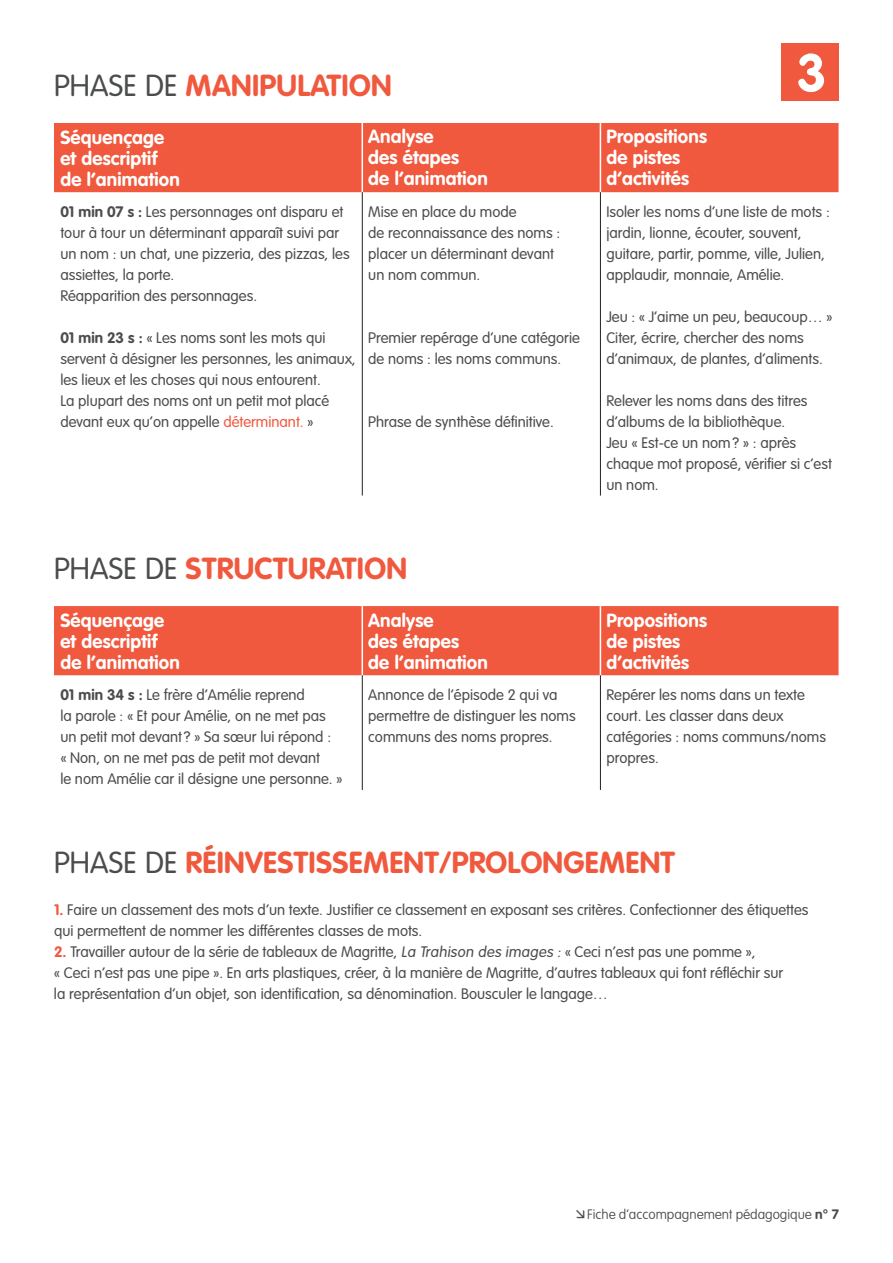
<style>
.page{position:relative;width:893px;height:1263px;background:#fff}
.page>*{position:absolute;margin:0;border:0;box-sizing:border-box;transform-origin:0 0}
.t1{font:700 52.5px "VAG Rounded Std";color:#fff}
.t2{font:700 30px "VAG Rounded Std";letter-spacing:.01em;color:#f0593e}
.t3{font:700 18.75px/21px "VAG Rounded Std";letter-spacing:.01em;color:#fff}
.t4{font:300 15px/21px "VAG Rounded Std";color:#4b4c4d}
.t5{font:100 13.5px "VAG Rounded Std";color:#4b4c4d}
.s1{font-weight:300;color:#4b4c4d}
.s2{font-weight:700}
.s3{color:#f0593e}
.s4{font-weight:700;color:#f0593e}
</style>
<div class="page">
<div style="left:781px;top:43px;width:58px;height:58px;background:#f0593e"></div>
<div style="left:54px;top:123px;width:784px;height:69px;background:#f0593e"></div>
<hr style="left:362px;top:123px;width:1px;height:69px;background:#fff">
<hr style="left:600px;top:123px;width:1px;height:69px;background:#fff">
<hr style="left:362px;top:192px;width:1px;height:303px;background:#231f20">
<hr style="left:600px;top:192px;width:1px;height:303px;background:#231f20">
<div style="left:54px;top:606px;width:784px;height:69px;background:#f0593e"></div>
<hr style="left:362px;top:606px;width:1px;height:69px;background:#fff">
<hr style="left:600px;top:606px;width:1px;height:69px;background:#fff">
<hr style="left:362px;top:675px;width:1px;height:115px;background:#231f20">
<hr style="left:600px;top:675px;width:1px;height:115px;background:#231f20">
<h2 class="t2" style="left:54px;top:68px;width:335px"><span class="s1">Phase de</span> Manipulation</h2>
<h1 class="t1" style="left:797px;top:42px;width:32px">3</h1>
<p class="t3" style="left:60px;top:127px;width:121px">Séquençage et descriptif de l’animation</p>
<p class="t3" style="left:368px;top:127px;width:121px">Analyse<br>des étapes<br>de l’animation</p>
<p class="t3" style="left:606px;top:127px;width:102px">Propositions de pistes d’activités</p>
<p class="t4" style="left:60px;top:201px;width:291px"><span class="s2">01 min 07 s :</span> Les personnages ont disparu et tour à tour un déterminant apparaît suivi par un nom : un chat, une pizzeria, des pizzas, les assiettes, la porte.<br>Réapparition des personnages.</p>
<p class="t4" style="left:60px;top:327px;width:297px"><span class="s2">01 min 23 s :</span> « Les noms sont les mots qui servent à désigner les personnes, les animaux, les lieux et les choses qui nous entourent.<br>La plupart des noms ont un petit mot placé devant eux qu’on appelle <span class="s3">déterminant.</span> »</p>
<p class="t4" style="left:606px;top:201px;width:225px">Isoler les noms d’une liste de mots : jardin, lionne, écouter, souvent, guitare, partir, pomme, ville, Julien, applaudir, monnaie, Amélie.</p>
<p class="t4" style="left:606px;top:306px;width:228px">Jeu : « J’aime un peu, beaucoup… »<br>Citer, écrire, chercher des noms d’animaux, de plantes, d’aliments.</p>
<p class="t4" style="left:606px;top:390px;width:227px">Relever les noms dans des titres d’albums de la bibliothèque.<br>Jeu « Est-ce un nom? » : après chaque mot proposé, vérifier si c’est un nom.</p>
<p class="t4" style="left:368px;top:201px;width:193px">Mise en place du mode<br>de reconnaissance des noms : placer un déterminant devant un nom commun.</p>
<p class="t4" style="left:368px;top:327px;width:213px">Premier repérage d’une catégorie de noms : les noms communs.</p>
<p class="t4" style="left:368px;top:411px;width:187px">Phrase de synthèse définitive.</p>
<h2 class="t2" style="left:54px;top:551px;width:350px"><span class="s1">Phase d e</span> Structuration</h2>
<p class="t3" style="left:60px;top:610px;width:121px">Séquençage et descriptif de l’animation</p>
<p class="t3" style="left:368px;top:610px;width:121px">Analyse<br>des étapes<br>de l’animation</p>
<p class="t3" style="left:606px;top:610px;width:102px">Propositions de pistes d’activités</p>
<p class="t4" style="left:60px;top:684px;width:284px"><span class="s2">01 min 34 s :</span> Le frère d’Amélie reprend<br>la parole : « Et pour Amélie, on ne met pas un petit mot devant ? » Sa sœur lui répond :<br>« Non, on ne met pas de petit mot devant<br>le nom Amélie car il désigne une personne. »</p>
<p class="t4" style="left:368px;top:684px;width:209px">Annonce de l’épisode 2 qui va permettre de distinguer les noms communs des noms propres.</p>
<p class="t4" style="left:606px;top:684px;width:221px">Repérer les noms dans un texte court. Les classer dans deux catégories : noms communs/noms propres.</p>
<h2 class="t2" style="left:54px;top:845px;width:622px"><span class="s1">Phase d e</span> Réinvestissement/Prolongement</h2>
<p class="t4" style="left:54px;top:900px;width:756px"><span class="s4">1.</span> Faire un classement des mots d’un texte. Justifier ce classement en exposant ses critères. Confectionner des étiquettes qui permettent de nommer les différentes classes de mots.</p>
<p class="t4" style="left:54px;top:942px;width:731px"><span class="s4">2.</span> Travailler autour de la série de tableaux de Magritte, La Trahison des images:« Ceci n’est pas une pomme »,<br>« Ceci n’est pas une pipe ». En arts plastiques, créer, à la manière de Magritte, d’autres tableaux qui font réfléchir sur la représentation d’un objet, son identification, sa dénomination. Bousculer le langage…</p>
<p class="t5" style="left:587px;top:1207px;width:253px">Fiche d’accompagnement pédagogique <span class="s2">n° 7</span></p>
</div>
